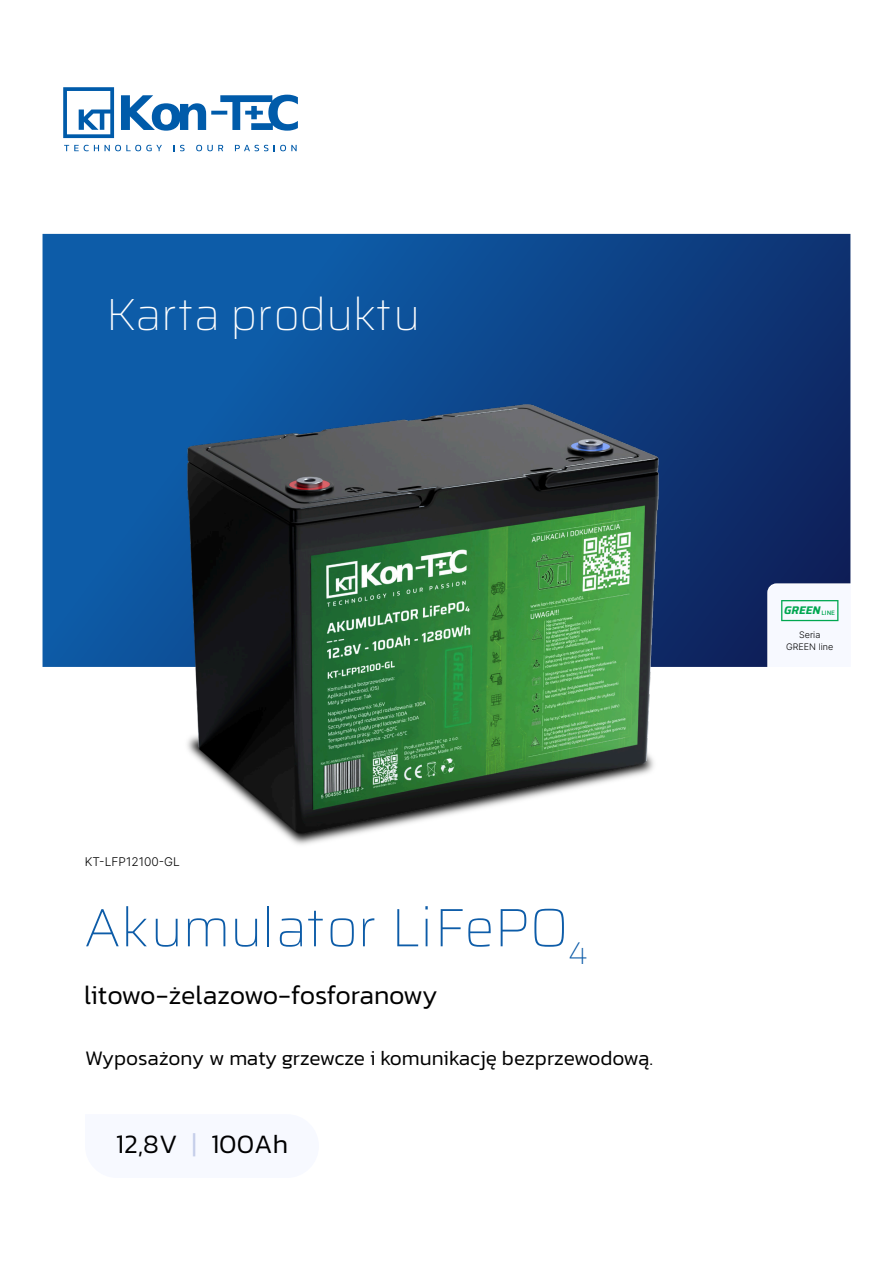
<style>
.page{position:relative;width:893px;height:1263px;background:#fff}
.page>*{position:absolute;margin:0;border:0;box-sizing:border-box;transform-origin:0 0}
.t1{font:100 54px "Saira";letter-spacing:-.005em;color:#0d5ca8}
.t2{font:100 45px "Saira";letter-spacing:-.005em;color:#fff}
.t3{font:300 27px "Kanit";letter-spacing:-.01em;color:#000}
.t4{font:300 21px "Kanit";letter-spacing:-.015em;color:#000}
.t5{font:300 12px "Inter";color:#000}
.t6{font:italic 700 11.1px "Saira";color:#00a750}
.t7{font:300 9px/12px "Inter";color:#000;text-align:center}
.s1{color:#c5ceea}
.s2{font-weight:500;font-style:normal;font-size:6.45px}
</style>
<div class="page">
<svg style="left:43px;top:234px;width:807px;height:433px;background:#0d478c"></svg>
<svg style="left:121px;top:95px;width:177px;height:36px"></svg>
<svg style="left:63px;top:87px;width:51px;height:51px"></svg>
<svg style="left:64px;top:145px;width:98px;height:6px"></svg>
<svg style="left:174px;top:145px;width:11px;height:6px"></svg>
<svg style="left:196px;top:145px;width:27px;height:6px"></svg>
<svg style="left:235px;top:145px;width:33px;height:6px"></svg>
<svg style="left:274px;top:145px;width:23px;height:6px"></svg>
<svg style="left:766px;top:583px;width:85px;height:84px"></svg>
<img style="left:187px;top:742px;width:168px;height:103px">
<img style="left:188px;top:405px;width:470px;height:429px">
<h2 class="t2" style="left:106px;top:279px;width:315px">Karta produktu</h2>
<p class="t5" style="left:85px;top:854px;width:96px">KT-LFP12100-GL</p>
<h1 class="t1" style="left:84px;top:885px;width:506px">Akumulator LiFePO<sub>4</sub></h1>
<p class="t3" style="left:84px;top:974px;width:355px">litowo-żelazowo-fosforanowy</p>
<p class="t4" style="left:85px;top:1042px;width:569px">Wyposażony w maty grzewcze i komunikację bezprzewodową.</p>
<p class="t3" style="left:116px;top:1124px;width:174px">12,8V <span class="s1">|</span> 100Ah</p>
<p class="t6" style="left:784px;top:602px;width:53px">GREEN<span class="s2">LINE</span></p>
<p class="t7" style="left:786px;top:629px;width:49px">Seria<br>GREEN line</p>
</div>
